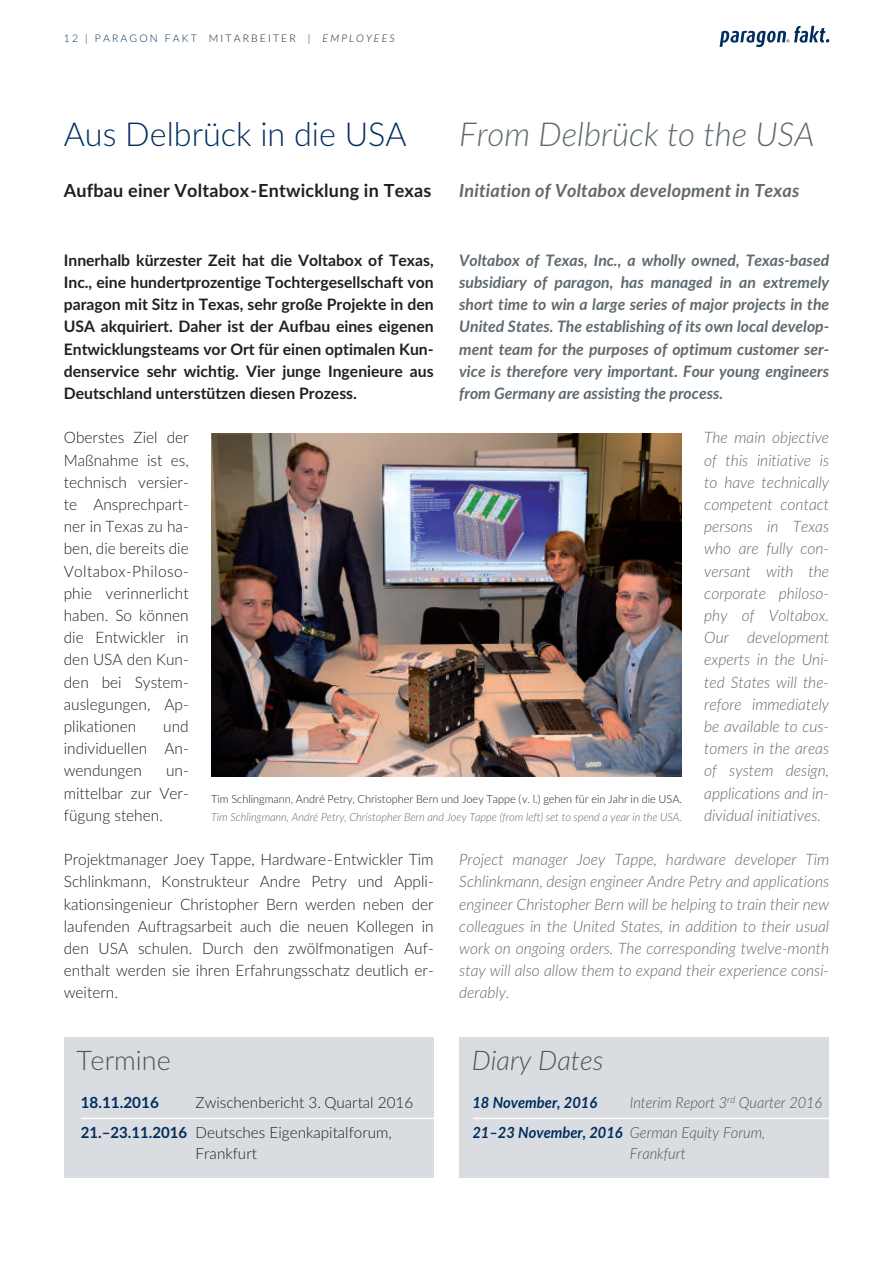
<style>
.page{position:relative;width:893px;height:1263px;background:#fff}
.page>*{position:absolute;margin:0;border:0;box-sizing:border-box;transform-origin:0 0}
.t1{font:italic 300 33px "Lato";color:#5f696f}
.t2{font:300 33px "Lato";color:#002d5e}
.t3{font:italic 300 27px "Lato";color:#4d545a}
.t4{font:300 27px "Lato";color:#4d545a}
.t5{font:700 18px "Lato";letter-spacing:.01em;color:#231f20}
.t6{font:italic 700 18px "Lato";letter-spacing:.01em;color:#5f696f}
.t7{font:italic 300 15.75px/22.2px "Lato";color:#5f696f;text-align:justify}
.t8{font:300 15.75px/22.2px "Lato";color:#231f20;text-align:justify}
.t9{font:italic 700 15.75px/22.2px "Lato";color:#5f696f;text-align:justify}
.t10{font:700 15.75px/22.2px "Lato";color:#231f20;text-align:justify}
.t11{font:300 15.3px/30px "Lato";color:#231f20}
.t12{font:italic 300 15.3px/30px "Lato";color:#4d545a;scale:.95 1}
.t13{font:italic 700 15.3px "Lato";color:#002d5e;scale:.96 1}
.t14{font:700 15.3px "Lato";color:#002d5e}
.t15{font:italic 300 15.3px "Lato";color:#4d545a;scale:.96 1}
.t16{font:italic 300 11.25px "Lato";color:#5f696f}
.t17{font:300 11.25px "Lato";color:#231f20}
.t18{font:300 10.5px "Lato";letter-spacing:.205em;color:#002d5e}
.s1{color:#231f20}
.s2{font-style:italic;color:#231f20}
.s3{font-weight:700;color:#002d5e}
</style>
<div class="page">
<div style="left:459px;top:1037px;width:370px;height:141px;background:#d9dce0"></div>
<svg style="left:720px;top:26px;width:109px;height:21px"></svg>
<div style="left:64px;top:1037px;width:370px;height:141px;background:#d9dce0"></div>
<hr style="left:81px;top:1118px;width:748px;height:1px;background:#fff">
<div style="left:459px;top:1037px;width:14px;height:132px;background:#d9dce0"></div>
<img style="left:211px;top:434px;width:471px;height:343px">
<p class="t18" style="left:64px;top:33px;width:332px">12 | PARAGON FAKT <span class="s1">MITARBEITER |</span> <span class="s2">EMPLOYEES</span></p>
<h1 class="t2" style="left:64px;top:115px;width:344px">Aus Delbrück in die USA</h1>
<p class="t5" style="left:64px;top:180px;width:369px">Aufbau einer Voltabox-Entwicklung in Texas</p>
<h1 class="t1" style="left:459px;top:115px;width:357px">From Delbrück to the USA</h1>
<p class="t6" style="left:459px;top:180px;width:342px">Initiation of Voltabox development in Texas</p>
<p class="t10" style="left:64px;top:249px;width:371px">Innerhalb kürzester Zeit hat die Voltabox of Texas, Inc., eine hundertprozentige Tochtergesellschaft von paragon mit Sitz in Texas, sehr große Projekte in den USA akquiriert. Daher ist der Aufbau eines eigenen Entwicklungsteams vor Ort für einen optimalen Kun&shy;denservice sehr wichtig. Vier junge Ingenieure aus Deutschland unterstützen diesen Prozess.</p>
<p class="t8" style="left:64px;top:427px;width:126px">Oberstes Ziel der Maßnahme ist es, technisch versier&shy;te Ansprechpart&shy;ner in Texas zu ha&shy;ben, die bereits die Voltabox-Philoso&shy;phie verinnerlicht haben. So können die Entwickler in den USA den Kun&shy;den bei System&shy;auslegungen, Ap&shy;plikationen</p>
<p class="t9" style="left:459px;top:249px;width:371px">Voltabox of Texas, Inc., a wholly owned, Texas-based subsidiary of paragon, has managed in an extremely short time to win a large series of major projects in the United States. The establishing of its own local develop&shy;ment team for the purposes of optimum customer ser&shy;vice is therefore very important. Four young engineers from Germany are assisting the process.</p>
<p class="t7" style="left:704px;top:427px;width:126px">The main objective of this initiative is to have technically competent contact persons in Texas who are fully con&shy;versant with the corporate philoso&shy;phy of Voltabox.<br>Our development experts in the Uni&shy;ted States will the&shy;refore immediately be available to cus&shy;tomers in the areas of system design, applications and in&shy;dividual initiatives.</p>
<p class="t7" style="left:459px;top:849px;width:371px">Project manager Joey Tappe, hardware developer Tim Schlinkmann, design engineer Andre Petry and applications engineer Christopher Bern will be helping to train their new colleagues in the United States, in addition to their usual work on ongoing orders. The corresponding twelve-month stay will also allow them to expand their experience consi&shy;derably.</p>
<p class="t8" style="left:64px;top:715px;width:126px;text-indent:99px">und individuellen An&shy;wendungen</p>
<p class="t8" style="left:64px;top:760px;width:126px;text-indent:102px">un&shy;mittelbar zur Ver&shy;fügung stehen.</p>
<p class="t8" style="left:64px;top:849px;width:371px">Projektmanager Joey Tappe, Hardware-Entwickler Tim Schlinkmann, Konstrukteur Andre Petry und Appli&shy;kationsingenieur Christopher Bern werden neben der laufenden Auftragsarbeit auch die neuen Kollegen in den USA schulen. Durch den zwölfmonatigen Auf&shy;enthalt werden sie ihren Erfahrungsschatz deutlich er&shy;weitern.</p>
<p class="t17" style="left:211px;top:792px;width:472px">Tim Schlingmann, André Petry, Christopher Bern und Joey Tappe (v. l.) gehen für ein Jahr in die USA.</p>
<p class="t16" style="left:211px;top:810px;width:472px">Tim Schlingmann, André Petry, Christopher Bern and Joey Tappe (from left) set to spend a year in the USA.</p>
<h2 class="t4" style="left:77px;top:1045px;width:96px">Termine</h2>
<p class="t14" style="left:81px;top:1093px;width:80px">18.11.2016</p>
<p class="t11" style="left:81px;top:1087px;width:334px;text-indent:115px">Zwischenbericht 3. Quartal 2016<br><span class="s3">21.–23.11.2016</span> Deutsches Eigenkapitalforum,</p>
<p class="t11" style="left:196px;top:1138px;width:63px">Frankfurt</p>
<h2 class="t3" style="left:472px;top:1045px;width:133px">Diary Dates</h2>
<p class="t13" style="left:472px;top:1093px;width:132px">18 November, 2016</p>
<p class="t12" style="left:472px;top:1087px;width:370px;text-indent:157px">Interim Report 3<sup>rd</sup> Quarter 2016<br><span class="s3">21–23 November, 2016</span> German Equity Forum,</p>
<p class="t15" style="left:630px;top:1144px;width:60px">Frankfurt</p>
</div>
